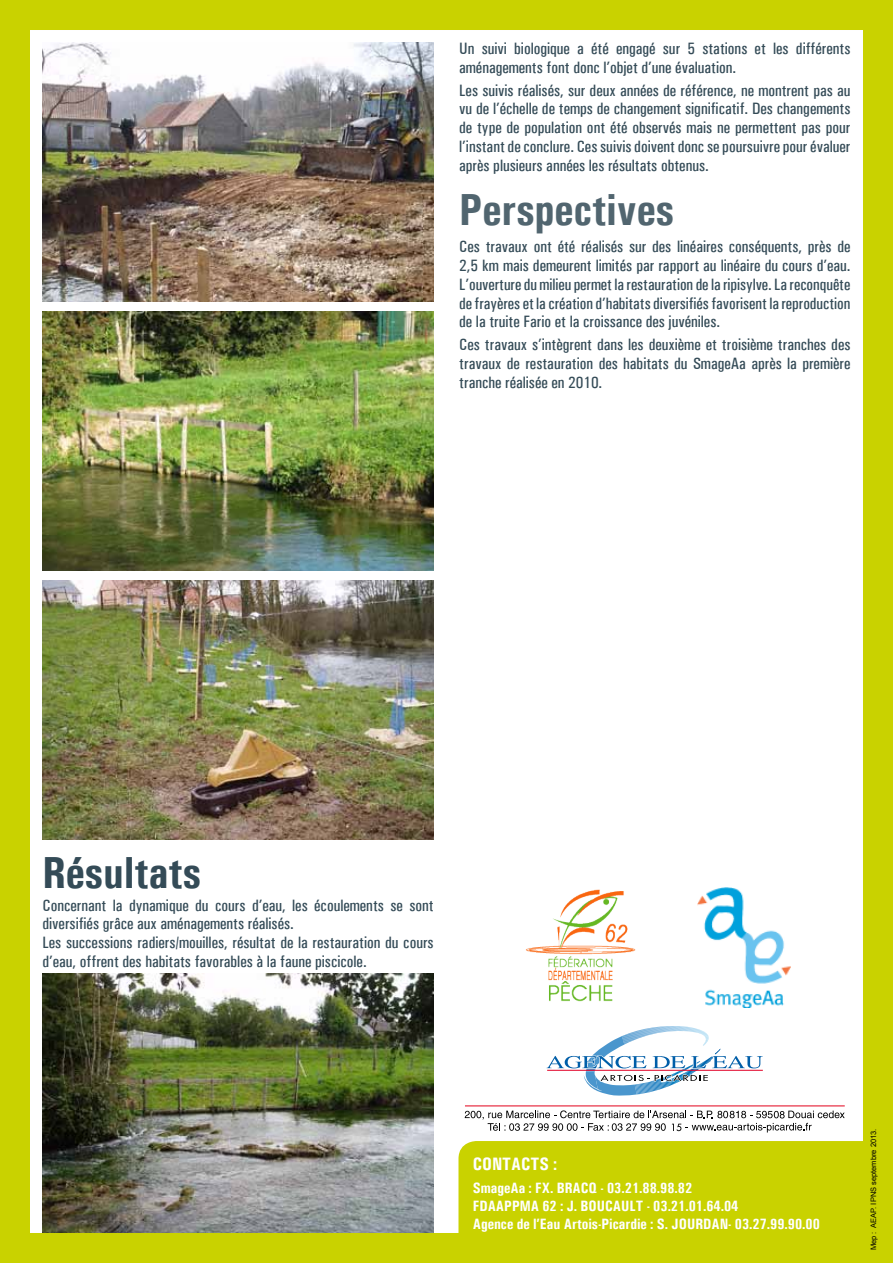
<style>
.page{position:relative;width:893px;height:1263px;background:#fff}
.page>*{position:absolute;margin:0;border:0;box-sizing:border-box;transform-origin:0 0}
.t1{font:700 45px "Univers Condensed";color:#51656f}
.t2{font:700 45px "Univers Condensed";color:#344b57}
.t3{font:700 18px "Univers Condensed";color:#fff}
.t4{font:500 16.5px/18.8px "Univers Condensed";color:#344b57;text-align:justify}
.t5{font:700 15px/18px "Univers Condensed";color:#fff}
.t6{font:7.5px "Arial";color:#000}
</style>
<div class="page">
<div style="left:0;top:0;width:893px;height:1263px;border:30px solid #c9d200"></div>
<hr style="left:465px;top:1105px;width:380px;height:1px;background:#e2001a">
<svg style="left:546px;top:1026px;width:217px;height:70px"></svg>
<svg style="left:465px;top:1110px;width:380px;height:22px"></svg>
<img style="left:698px;top:887px;width:92px;height:120px">
<img style="left:43px;top:43px;width:391px;height:259px">
<img style="left:43px;top:311px;width:391px;height:260px">
<img style="left:526px;top:889px;width:110px;height:113px">
<img style="left:43px;top:580px;width:391px;height:260px">
<img style="left:43px;top:973px;width:391px;height:260px">
<div style="left:459px;top:1142px;width:430px;height:121px;background:#c9d200;border-radius:17px"></div>
<div style="left:458px;top:1141px;width:431px;height:122px;border:2px solid #c9d200;border-radius:17px"></div>
<p class="t4" style="left:459px;top:39px;width:393px">Un suivi biologique a été engagé sur 5 stations et les différents aménagements font donc l’objet d’une évaluation.</p>
<p class="t4" style="left:459px;top:81px;width:393px">Les suivis réalisés, sur deux années de référence, ne montrent pas au vu de l’échelle de temps de changement significatif. Des changements de type de population ont été observés mais ne permettent pas pour l’instant de conclure. Ces suivis doivent donc se poursuivre pour évaluer après plusieurs années les résultats obtenus.</p>
<h1 class="t1" style="left:459px;top:182px;width:216px">Perspectives</h1>
<p class="t4" style="left:459px;top:237px;width:393px">Ces travaux ont été réalisés sur des linéaires conséquents, près de 2,5 km mais demeurent limités par rapport au linéaire du cours d’eau.<br>L’ouverture du milieu permet la restauration de la ripisylve. La reconquête de frayères et la création d’habitats diversifiés favorisent la reproduction de la truite Fario et la croissance des juvéniles.</p>
<p class="t4" style="left:459px;top:335px;width:393px">Ces travaux s’intègrent dans les deuxième et troisième tranches des travaux de restauration des habitats du SmageAa après la première tranche réalisée en 2010.</p>
<h1 class="t2" style="left:43px;top:845px;width:160px">Résultats</h1>
<p class="t4" style="left:43px;top:896px;width:393px;text-align:left">Concernant la dynamique du cours d’eau, les écoulements se sont diversifiés grâce aux aménagements réalisés.<br>Les successions radiers/mouilles, résultat de la restauration du cours d’eau, offrent des habitats favorables à la faune piscicole.</p>
<p class="t3" style="left:473px;top:1153px;width:86px">CONTACTS :</p>
<p class="t5" style="left:473px;top:1178px;width:349px">SmageAa : FX. BRACQ - 03.21.88.98.82<br>FDAAPPMA 62 : J. BOUCAULT - 03.21.01.64.04<br>Agence de l’Eau Artois-Picardie : S. JOURDAN- 03.27.99.90.00</p>
<p class="t6" style="left:869px;top:1250px;width:123px;rotate:-90deg">Mep : AEAP. IPNS septembre 2013.</p>
</div>
